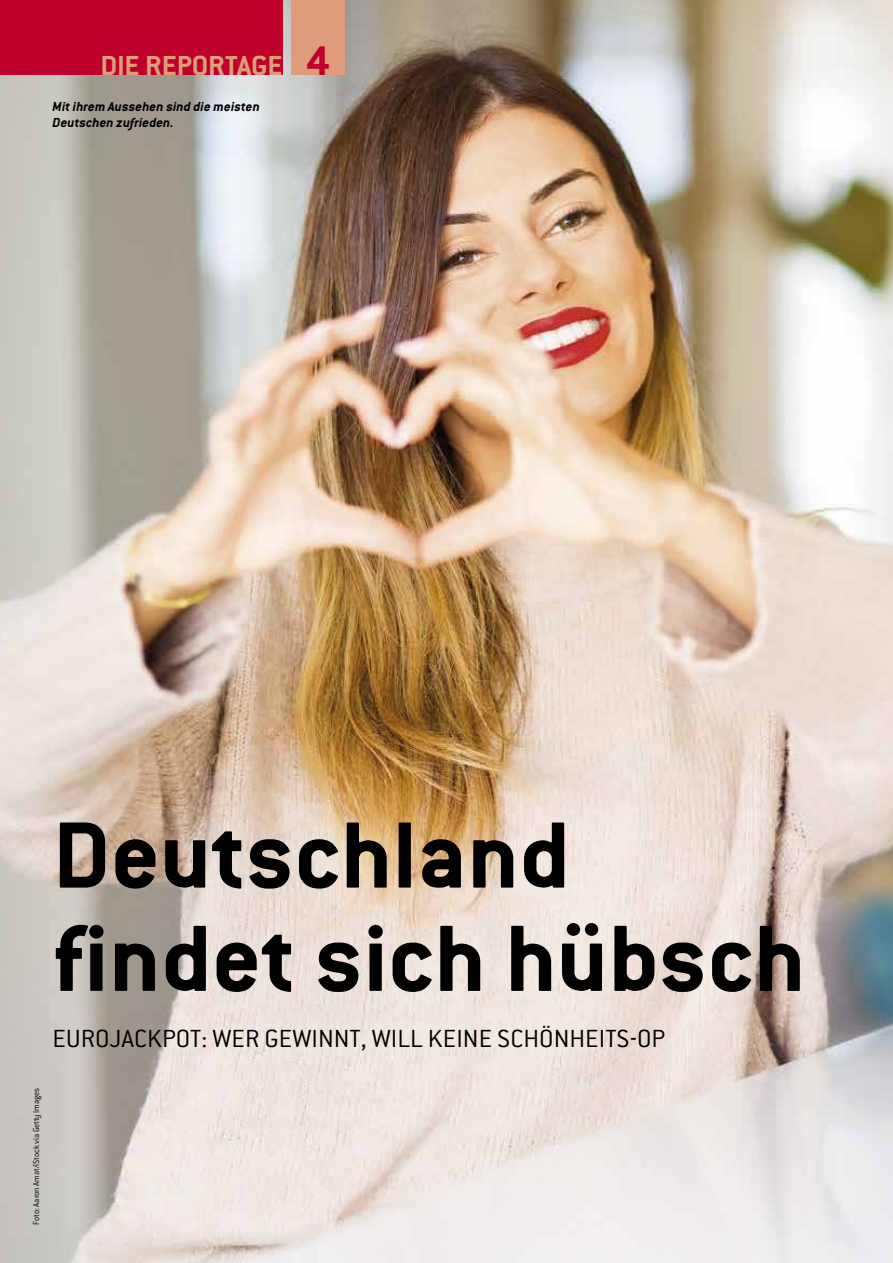
<style>
.page{position:relative;width:893px;height:1263px;background:#fff}
.page>*{position:absolute;margin:0;border:0;box-sizing:border-box;transform-origin:0 0}
.t1{font:700 103.35px/103.4px "Conduit ITC Pro";color:#000;scale:1.04 1}
.t2{font:700 30.3px "Conduit ITC Pro";letter-spacing:-.005em;color:#de9c7b;scale:1.04 1}
.t3{font:300 27.3px "Conduit ITC Pro";color:#000;scale:1.04 1}
.t4{font:italic 700 14.4px/16.6px "Conduit ITC Pro";color:#000;scale:1.04 1}
.t5{font:300 9.45px "Conduit ITC Pro";letter-spacing:-.015em;color:#000;scale:.96 1}
.s1{font-size:45.45px;color:#be002b}
</style>
<div class="page">
<img style="left:0;top:0;width:893px;height:1263px">
<div style="left:0;top:0;width:282px;height:75px;background:#be002b"></div>
<div style="left:291px;top:0;width:54px;height:75px;background:#de9c7b"></div>
<h2 class="t2" style="left:100px;top:48px;width:222px">DIE REPORTAGE <span class="s1">4</span></h2>
<p class="t4" style="left:53px;top:98px;width:201px">Mit ihrem Aussehen sind die meisten<br>Deutschen zufrieden.</p>
<h1 class="t1" style="left:53px;top:803px;width:725px">Deutschland findet sich hübsch</h1>
<h3 class="t3" style="left:53px;top:1023px;width:590px">EUROJACKPOT: WER GEWINNT, WILL KEINE SCHÖNHEITS-OP</h3>
<p class="t5" style="left:31px;top:1225px;width:144px;rotate:-90deg">Foto: Aaron Amat/iStock via Getty Images</p>
</div>
